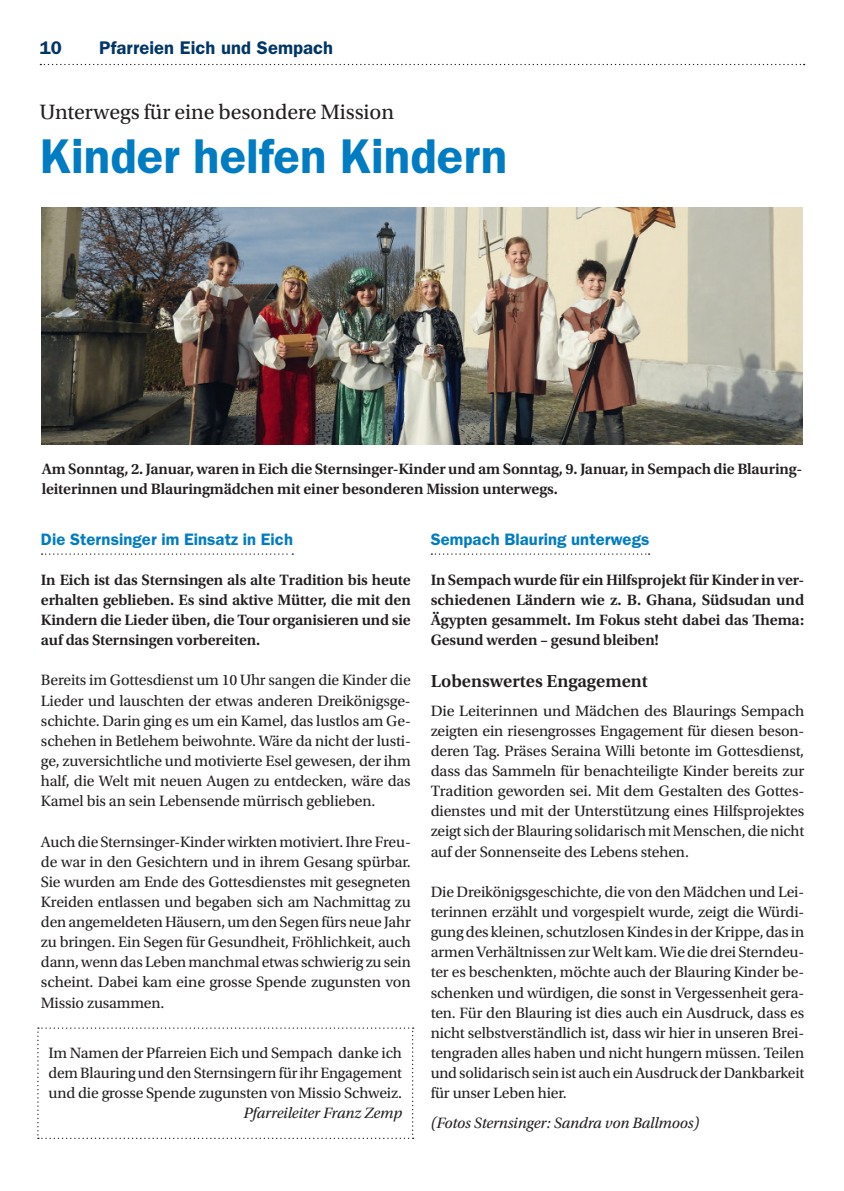
<style>
.page{position:relative;width:844px;height:1191px;background:#fff}
.page>*{position:absolute;margin:0;border:0;box-sizing:border-box;transform-origin:0 0}
.t1{font:600 49px "ITC Franklin Gothic Std";color:#007cc2}
.t2{font:21.88px "Utopia Std";color:#231f20}
.t3{font:600 18.38px "ITC Franklin Gothic Std";letter-spacing:.005em;color:#003667}
.t4{font:600 18.38px "Utopia Std";color:#231f20}
.t5{font:600 16.62px "ITC Franklin Gothic Std";letter-spacing:.005em;color:#007cc2}
.t6{font:15.75px/20.1px "Utopia Std";letter-spacing:-.01em;color:#231f20;text-align:justify}
.t7{font:600 15.75px/20.1px "Utopia Std";letter-spacing:-.01em;color:#231f20;text-align:justify}
.t8{font:italic 15.75px "Utopia Std";letter-spacing:-.01em;color:#231f20}
</style>
<div class="page">
<svg style="left:40px;top:64px;width:764px;height:1px"></svg>
<svg style="left:37px;top:1027px;width:376px;height:112px"></svg>
<svg style="left:42px;top:553px;width:251px;height:2px"></svg>
<img style="left:42px;top:207px;width:760px;height:237px">
<svg style="left:431px;top:553px;width:218px;height:2px"></svg>
<p class="t3" style="left:40px;top:37px;width:24px">10</p>
<p class="t3" style="left:99px;top:37px;width:235px">Pfarreien Eich und Sempach</p>
<h2 class="t2" style="left:40px;top:100px;width:356px">Unterwegs für eine besondere Mission</h2>
<h1 class="t1" style="left:40px;top:127px;width:469px">Kinder helfen Kindern</h1>
<p class="t7" style="left:42px;top:459px;width:761px">Am Sonntag, 2. Januar, waren in Eich die Sternsinger-Kinder und am Sonntag, 9. Januar, in Sempach die Blauring&shy;leiterinnen und Blauringmädchen mit einer besonderen Mission unterwegs.</p>
<p class="t5" style="left:41px;top:529px;width:253px">Die Sternsinger im Einsatz in Eich</p>
<p class="t7" style="left:41px;top:570px;width:371px">In Eich ist das Sternsingen als alte Tradition bis heute erhalten geblieben. Es sind aktive Mütter, die mit den Kindern die Lieder üben, die Tour organisieren und sie auf das Sternsingen vorbereiten.</p>
<p class="t6" style="left:41px;top:670px;width:371px">Bereits im Gottesdienst um 10 Uhr sangen die Kinder die Lieder und lauschten der etwas anderen Dreikönigsge&shy;schichte. Darin ging es um ein Kamel, das lustlos am Ge&shy;schehen in Betlehem beiwohnte. Wäre da nicht der lusti&shy;ge, zuversichtliche und motivierte Esel gewesen, der ihm half, die Welt mit neuen Augen zu entdecken, wäre das Kamel bis an sein Lebensende mürrisch geblieben.</p>
<p class="t6" style="left:41px;top:831px;width:371px">Auch die Sternsinger-Kinder wirkten motiviert. Ihre Freu&shy;de war in den Gesichtern und in ihrem Gesang spürbar.<br>Sie wurden am Ende des Gottesdienstes mit gesegneten Kreiden entlassen und begaben sich am Nachmittag zu den angemeldeten Häusern, um den Segen fürs neue Jahr zu bringen. Ein Segen für Gesundheit, Fröhlichkeit, auch dann, wenn das Leben manchmal etwas schwierig zu sein scheint. Dabei kam eine grosse Spende zugunsten von Missio zusammen.</p>
<p class="t5" style="left:430px;top:529px;width:220px">Sempach Blauring unterwegs</p>
<p class="t7" style="left:430px;top:570px;width:375px">In Sempach wurde für ein Hilfsprojekt für Kinder in ver&shy;schiedenen Ländern wie z. B. Ghana, Südsudan und Ägypten gesammelt. Im Fokus steht dabei das Thema:<br>Gesund werden – gesund bleiben!</p>
<p class="t4" style="left:430px;top:671px;width:219px">Lobenswertes Engagement</p>
<p class="t6" style="left:430px;top:700px;width:375px">Die Leiterinnen und Mädchen des Blaurings Sempach zeigten ein riesengrosses Engagement für diesen beson&shy;deren Tag. Präses Seraina Willi betonte im Gottesdienst, dass das Sammeln für benachteiligte Kinder bereits zur Tradition geworden sei. Mit dem Gestalten des Gottes&shy;dienstes und mit der Unterstützung eines Hilfsprojektes zeigt sich der Blauring solidarisch mit Menschen, die nicht auf der Sonnenseite des Lebens stehen.</p>
<p class="t6" style="left:430px;top:882px;width:375px">Die Dreikönigsgeschichte, die von den Mädchen und Lei&shy;terinnen erzählt und vorgespielt wurde, zeigt die Würdi&shy;gung des kleinen, schutzlosen Kindes in der Krippe, das in armen Verhältnissen zur Welt kam. Wie die drei Sterndeu&shy;ter es beschenkten, möchte auch der Blauring Kinder be&shy;schenken und würdigen, die sonst in Vergessenheit gera&shy;ten. Für den Blauring ist dies auch ein Ausdruck, dass es nicht selbstverständlich ist, dass wir hier in unseren Brei&shy;tengraden alles haben und nicht hungern müssen. Teilen und solidarisch sein ist auch ein Ausdruck der Dankbarkeit für unser Leben hier.</p>
<p class="t8" style="left:430px;top:1114px;width:270px">(Fotos Sternsinger: Sandra von Ballmoos)</p>
<p class="t6" style="left:48px;top:1043px;width:355px">Im Namen der Pfarreien Eich und Sempach danke ich dem Blauring und den Sternsingern für ihr Engagement und die grosse Spende zugunsten von Missio Schweiz.</p>
<p class="t8" style="left:243px;top:1104px;width:160px">Pfarreileiter Franz Zemp</p>
</div>
